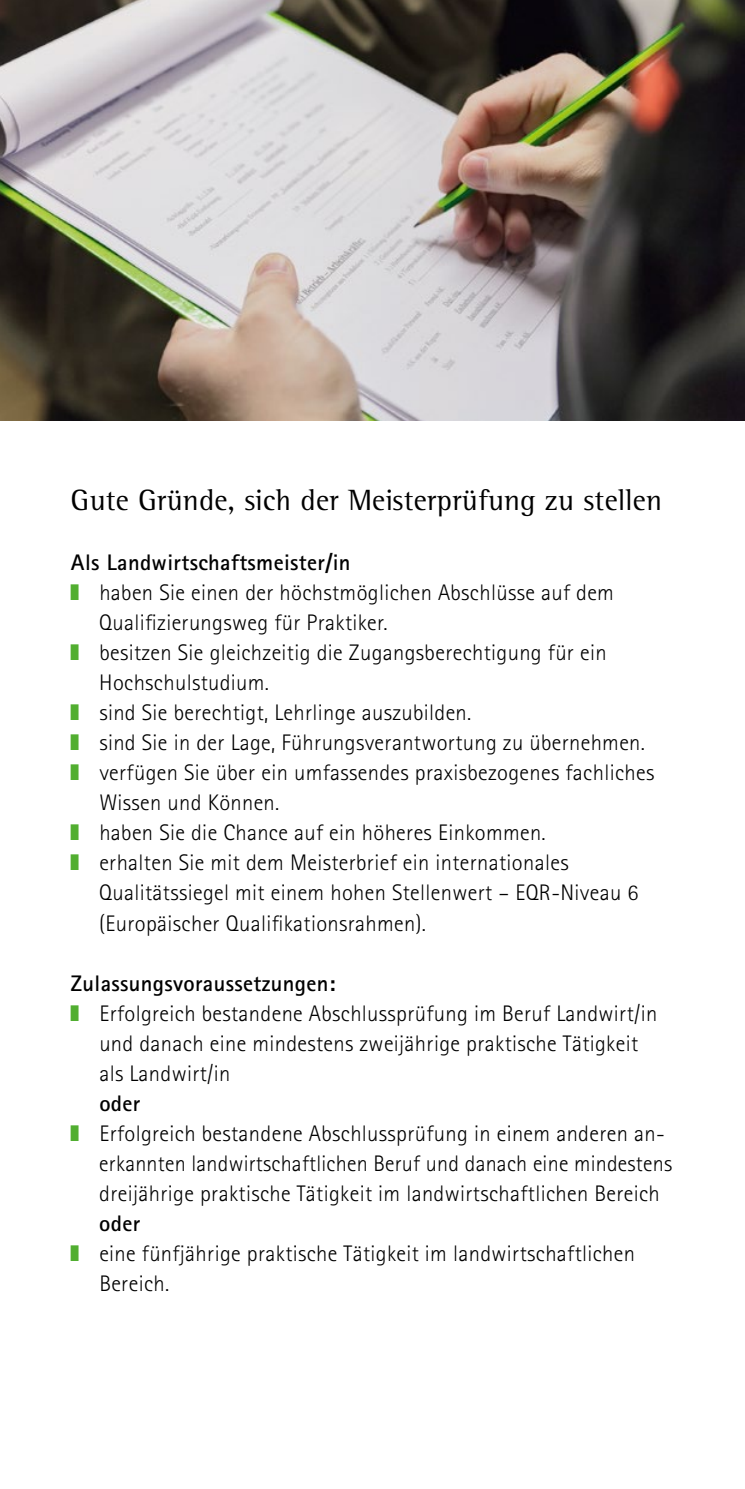
<style>
.page{position:relative;width:745px;height:1489px;background:#fff}
.page>*{position:absolute;margin:0;border:0;box-sizing:border-box;transform-origin:0 0}
.H1_Subline{font:30px "Rotis Semi Serif";letter-spacing:.01em;color:#000}
.t1{font:300 22.5px/30px "Rotis Sans Serif";letter-spacing:.015em;color:#000}
.t2{font:700 22.5px "Rotis Sans Serif";letter-spacing:.015em;color:#000}
.s1{color:#51ae30}
.s2{font-weight:700}
</style>
<div class="page">
<img style="left:0;top:0;width:744px;height:420px">
<h1 class="H1_Subline" style="left:71px;top:482px;width:592px">Gute Gründe, sich der Meisterprüfung zu stellen</h1>
<h2 class="t2" style="left:71px;top:548px;width:281px">Als Landwirtschaftsmeister/in</h2>
<p class="t1" style="left:99px;top:577px;width:516px;text-indent:-28px"><span class="s1">•</span> haben Sie einen der höchstmöglichen Abschlüsse auf dem<br>Qualifizierungsweg für Praktiker.</p>
<p class="t1" style="left:99px;top:637px;width:508px;text-indent:-28px"><span class="s1">•</span> besitzen Sie gleichzeitig die Zugangsberechtigung für ein<br>Hochschulstudium.</p>
<p class="t1" style="left:71px;top:697px;width:401px"><span class="s1">•</span> sind Sie berechtigt, Lehrlinge auszubilden.</p>
<p class="t1" style="left:71px;top:727px;width:575px"><span class="s1">•</span> sind Sie in der Lage, Führungsverantwortung zu übernehmen.</p>
<p class="t1" style="left:99px;top:757px;width:556px;text-indent:-28px"><span class="s1">•</span> verfügen Sie über ein umfassendes praxisbezogenes fachliches<br>Wissen und Können.</p>
<p class="t1" style="left:71px;top:817px;width:476px"><span class="s1">•</span> haben Sie die Chance auf ein höheres Einkommen.</p>
<p class="t1" style="left:99px;top:847px;width:540px;text-indent:-28px"><span class="s1">•</span> erhalten Sie mit dem Meisterbrief ein internationales<br>Qualitätssiegel mit einem hohen Stellenwert – EQR-Niveau 6 (Europäischer Qualifikationsrahmen).</p>
<h2 class="t2" style="left:71px;top:968px;width:266px">Zulassungsvoraussetzungen:</h2>
<p class="t1" style="left:99px;top:997px;width:559px;text-indent:-28px"><span class="s1">•</span> Erfolgreich bestandene Abschlussprüfung im Beruf Landwirt/in und danach eine mindestens zweijährige praktische Tätigkeit als Landwirt/in<br><span class="s2">oder</span></p>
<p class="t1" style="left:99px;top:1117px;width:574px;text-indent:-28px"><span class="s1">•</span> Erfolgreich bestandene Abschlussprüfung in einem anderen an&shy;erkannten landwirtschaftlichen Beruf und danach eine mindestens dreijährige praktische Tätigkeit im landwirtschaftlichen Bereich <span class="s2">oder</span></p>
<p class="t1" style="left:99px;top:1237px;width:537px;text-indent:-28px"><span class="s1">•</span> eine fünfjährige praktische Tätigkeit im landwirtschaftlichen<br>Bereich.</p>
</div>
